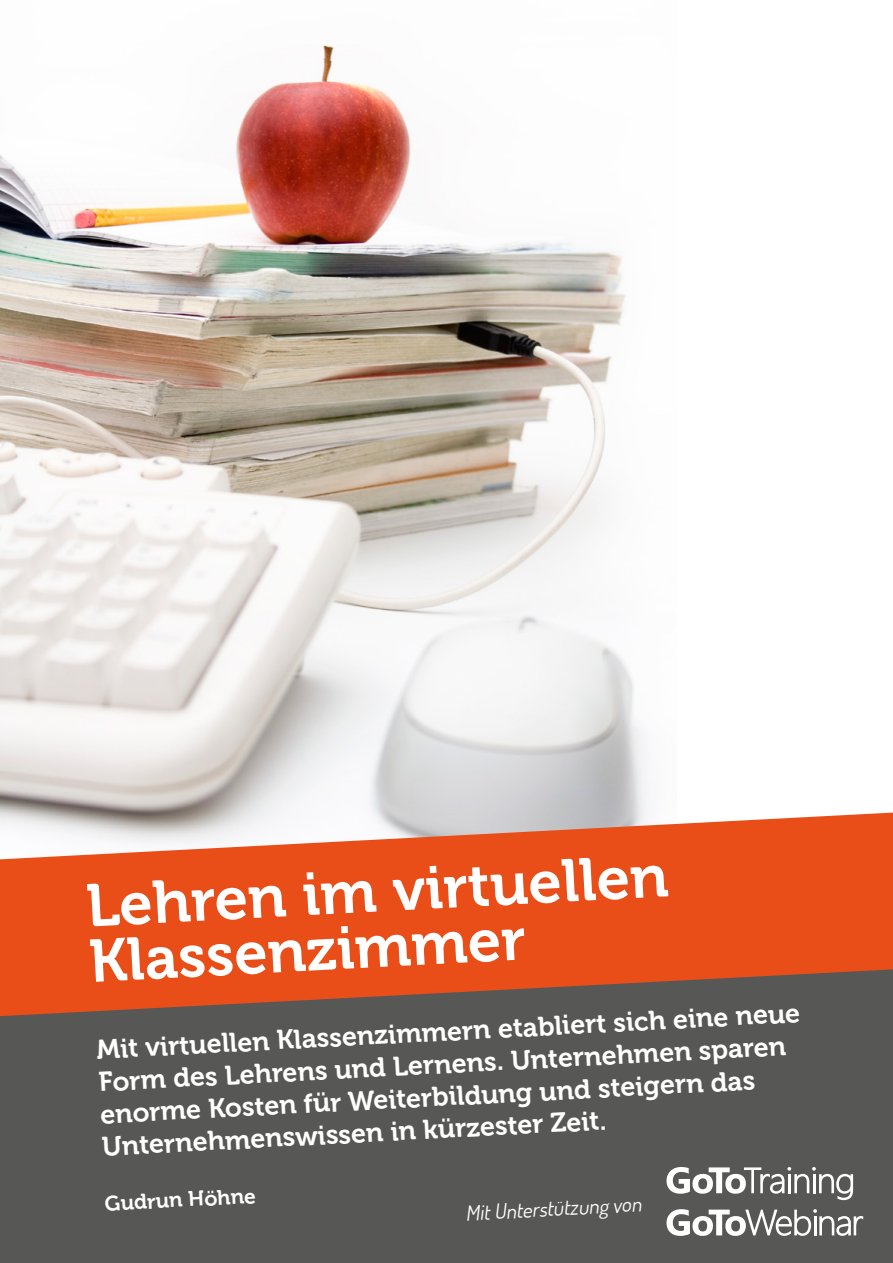
<style>
.page{position:relative;width:893px;height:1263px;background:#fff}
.page>*{position:absolute;margin:0;border:0;box-sizing:border-box;transform-origin:0 0}
.t1{font:60px/55.5px "Museo 700";color:#fff}
.t2{font:27px/32.4px "Museo 700";color:#fff}
.t3{font:italic 21px "Dosis";color:#fff}
.t4{font:21px "Museo 700";color:#fff}
</style>
<div class="page">
<img style="left:0;top:42px;width:648px;height:770px">
<svg style="left:0;top:812px;width:893px;height:157px;background:#e76437"></svg>
<svg style="left:0;top:969px;width:893px;height:294px;background:#635650"></svg>
<svg style="left:666px;top:1209px;width:197px;height:27px"></svg>
<svg style="left:666px;top:1167px;width:187px;height:33px"></svg>
<h1 class="t1" style="left:85px;top:879px;width:584px;rotate:-3deg">Lehren im virtuellen<br>Klassenzimmer</h1>
<p class="t2" style="left:96px;top:1034px;width:706px;rotate:-3deg">Mit virtuellen Klassenzimmern etabliert sich eine neue Form des Lehrens und Lernens. Unternehmen sparen enorme Kosten für Weiterbildung und steigern das Unternehmenswissen in kürzester Zeit.</p>
<p class="t4" style="left:104px;top:1192px;width:153px;rotate:-3deg">Gudrun Höhne</p>
<p class="t3" style="left:465px;top:1199px;width:178px;rotate:-3deg">Mit Unterstützung von</p>
</div>
